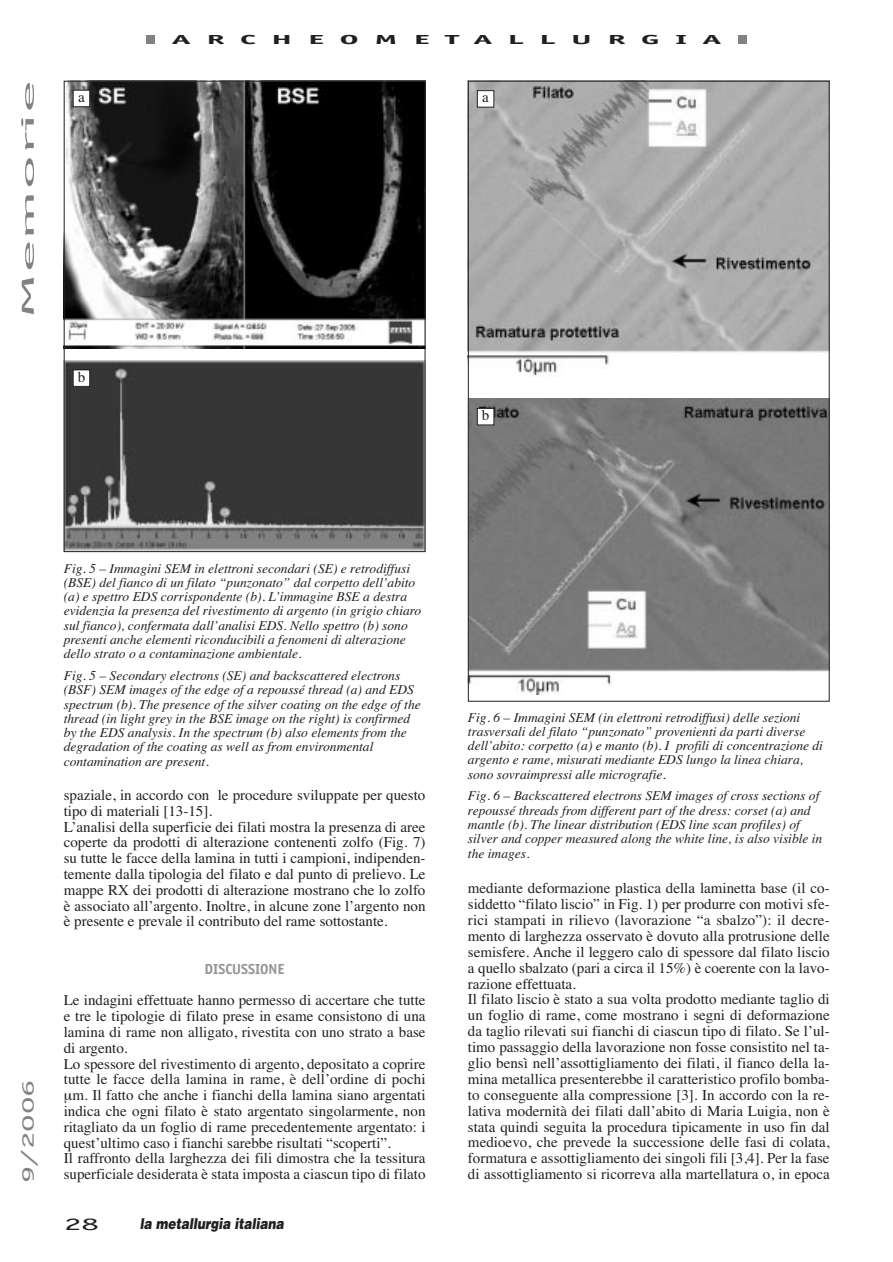
<style>
.page{position:relative;width:893px;height:1262px;background:#fff}
.page>*{position:absolute;margin:0;border:0;box-sizing:border-box;transform-origin:0 0}
.t1{font:18px "Officina Sans";color:#808285;scale:4 1}
.t2{font:18px "Officina Sans";color:#808285;scale:2 1}
.t3{font:18px "Officina Sans";color:#231f20;scale:2 1}
.t4{font:15px/15.9px "Times";color:#231f20}
.t5{font:italic 900 15px "Helvetica";color:#231f20;scale:.8 1}
.t6{font:700 15px "Officina Sans";color:#939598}
.t7{font:italic 13.5px/14.2px "Times";color:#231f20}
.t8{font:700 13.5px "Officina Sans";letter-spacing:.47em;color:#231f20;scale:2.5 1}
</style>
<div class="page">
<div style="left:738px;top:36px;width:9px;height:8px;background:#808285"></div>
<div style="left:146px;top:36px;width:9px;height:8px;background:#808285"></div>
<svg style="left:63px;top:80px;width:363px;height:472px;background:#4c4c4c"></svg>
<svg style="left:467px;top:80px;width:363px;height:622px;background:#9f9f9f"></svg>
<p class="t1" style="left:21px;top:319px;width:61px;rotate:-90deg">Memorie</p>
<p class="t4" style="left:78px;top:90px;width:8px">a</p>
<p class="t4" style="left:78px;top:370px;width:9px">b</p>
<p class="t8" style="left:172px;top:34px;width:221px">ARCHEOMETALLURGIA</p>
<p class="t4" style="left:482px;top:91px;width:8px">a</p>
<p class="t4" style="left:482px;top:408px;width:9px">b</p>
<p class="t2" style="left:21px;top:1182px;width:53px;rotate:-90deg">9/2006</p>
<p class="t7" style="left:64px;top:562px;width:359px">Fig. 5 – Immagini SEM in elettroni secondari (SE) e retrodiffusi (BSE) del fianco di un filato “punzonato” dal corpetto dell’abito (a) e spettro EDS corrispondente (b). L’immagine BSE a destra evidenzia la presenza del rivestimento di argento (in grigio chiaro sul fianco), confermata dall’analisi EDS. Nello spettro (b) sono presenti anche elementi riconducibili a fenomeni di alterazione dello strato o a contaminazione ambientale.</p>
<p class="t7" style="left:64px;top:669px;width:358px">Fig. 5 – Secondary electrons (SE) and backscattered electrons (BSF) SEM images of the edge of a repoussé thread (a) and EDS spectrum (b). The presence of the silver coating on the edge of the thread (in light grey in the BSE image on the right) is confirmed by the EDS analysis. In the spectrum (b) also elements from the degradation of the coating as well as from environmental contamination are present.</p>
<p class="t4" style="left:64px;top:788px;width:363px">spaziale, in accordo con le procedure sviluppate per questo tipo di materiali [13-15].<br>L’analisi della superficie dei filati mostra la presenza di aree coperte da prodotti di alterazione contenenti zolfo (Fig. 7) su tutte le facce della lamina in tutti i campioni, indipenden&shy;temente dalla tipologia del filato e dal punto di prelievo. Le mappe RX dei prodotti di alterazione mostrano che lo zolfo è associato all’argento. Inoltre, in alcune zone l’argento non è presente e prevale il contributo del rame sottostante.</p>
<p class="t6" style="left:205px;top:963px;width:81px">DISCUSSIONE</p>
<p class="t4" style="left:64px;top:993px;width:363px">Le indagini effettuate hanno permesso di accertare che tutte</p>
<p class="t4" style="left:64px;top:1009px;width:363px">e tre le tipologie di filato prese in esame consistono di una</p>
<p class="t4" style="left:64px;top:1025px;width:363px">lamina di rame non alligato, rivestita con uno strato a base</p>
<p class="t4" style="left:64px;top:1041px;width:65px">di argento.</p>
<p class="t4" style="left:64px;top:1057px;width:363px">Lo spessore del rivestimento di argento, depositato a coprire</p>
<p class="t4" style="left:64px;top:1072px;width:363px">tutte le facce della lamina in rame, è dell’ordine di pochi</p>
<p class="t4" style="left:72px;top:1088px;width:354px">m. Il fatto che anche i fianchi della lamina siano argentati</p>
<p class="t4" style="left:64px;top:1104px;width:363px">indica che ogni filato è stato argentato singolarmente, non</p>
<p class="t4" style="left:64px;top:1120px;width:363px">ritagliato da un foglio di rame precedentemente argentato: i</p>
<p class="t4" style="left:64px;top:1136px;width:329px">quest’ultimo caso i fianchi sarebbe risultati “scoperti”.</p>
<p class="t4" style="left:64px;top:1151px;width:363px">Il raffronto della larghezza dei fili dimostra che la tessitura</p>
<p class="t4" style="left:64px;top:1167px;width:363px">superficiale desiderata è stata imposta a ciascun tipo di filato</p>
<p class="t3" style="left:64px;top:1216px;width:19px">28</p>
<p class="t5" style="left:140px;top:1217px;width:182px">la metallurgia italiana</p>
<p class="t7" style="left:468px;top:711px;width:356px">Fig. 6 – Immagini SEM (in elettroni retrodiffusi) delle sezioni trasversali del filato “punzonato” provenienti da parti diverse dell’abito: corpetto (a) e manto (b). I profili di concentrazione di argento e rame, misurati mediante EDS lungo la linea chiara, sono sovraimpressi alle micrografie.</p>
<p class="t7" style="left:468px;top:790px;width:356px">Fig. 6 – Backscattered electrons SEM images of cross sections of repoussé threads from different part of the dress: corset (a) and mantle (b). The linear distribution (EDS line scan profiles) of silver and copper measured along the white line, is also visible in the images.</p>
<p class="t4" style="left:468px;top:881px;width:363px">mediante deformazione plastica della laminetta base (il co&shy;siddetto “filato liscio” in Fig. 1) per produrre con motivi sfe&shy;rici stampati in rilievo (lavorazione “a sbalzo”): il decre&shy;mento di larghezza osservato è dovuto alla protrusione delle semisfere. Anche il leggero calo di spessore dal filato liscio a quello sbalzato (pari a circa il 15%) è coerente con la lavo&shy;razione effettuata.<br>Il filato liscio è stato a sua volta prodotto mediante taglio di un foglio di rame, come mostrano i segni di deformazione da taglio rilevati sui fianchi di ciascun tipo di filato. Se l’ul&shy;timo passaggio della lavorazione non fosse consistito nel ta&shy;glio bensì nell’assottigliamento dei filati, il fianco della la&shy;mina metallica presenterebbe il caratteristico profilo bomba&shy;to conseguente alla compressione [3]. In accordo con la re&shy;lativa modernità dei filati dall’abito di Maria Luigia, non è stata quindi seguita la procedura tipicamente in uso fin dal medioevo, che prevede la successione delle fasi di colata, formatura e assottigliamento dei singoli fili [3,4]. Per la fase di assottigliamento si ricorreva alla martellatura o, in epoca</p>
</div>
